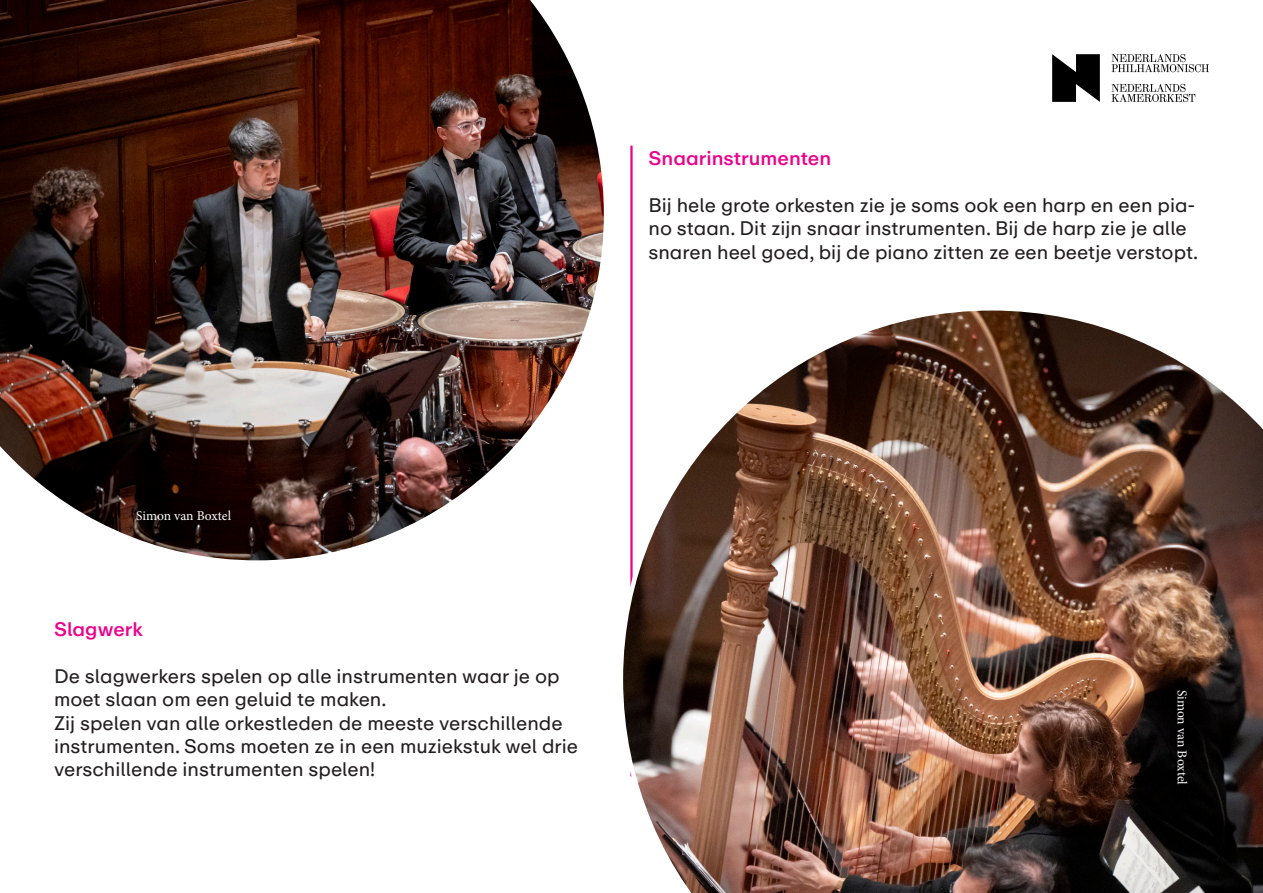
<style>
.page{position:relative;width:1263px;height:893px;background:#fff}
.page>*{position:absolute;margin:0;border:0;box-sizing:border-box;transform-origin:0 0}
.t1{font:19.5px/23.4px "ABC Repro";color:#231f20}
.t2{font:500 19.5px "ABC Repro";color:#ed028c}
.t3{font:13.5px "Minion Pro";letter-spacing:-.005em;color:#fff}
</style>
<div class="page">
<svg style="left:1052px;top:54px;width:48px;height:48px"></svg>
<svg style="left:1112px;top:54px;width:97px;height:18px"></svg>
<svg style="left:1111px;top:84px;width:84px;height:18px"></svg>
<img style="left:0;top:0;width:604px;height:560px">
<hr style="left:630px;top:146px;width:3px;height:630px;background:#ed028c">
<img style="left:623px;top:306px;width:640px;height:587px">
<p class="t2" style="left:648px;top:146px;width:184px">Snaarinstrumenten</p>
<p class="t1" style="left:648px;top:193px;width:551px">Bij hele grote orkesten zie je soms ook een harp en een pia&shy;no staan. Dit zijn snaar instrumenten. Bij de harp zie je alle snaren heel goed, bij de piano zitten ze een beetje verstopt.</p>
<p class="t3" style="left:136px;top:507px;width:96px">Simon van Boxtel</p>
<p class="t2" style="left:54px;top:616px;width:90px">Slagwerk</p>
<p class="t1" style="left:54px;top:664px;width:507px">De slagwerkers spelen op alle instrumenten waar je op</p>
<p class="t1" style="left:54px;top:688px;width:334px">moet slaan om een geluid te maken.</p>
<p class="t1" style="left:54px;top:711px;width:526px">Zij spelen van alle orkestleden de meeste verschillende instrumenten. Soms moeten ze in een muziekstuk wel drie verschillende instrumenten spelen!</p>
<p class="t3" style="left:1191px;top:690px;width:96px;rotate:90deg">Simon van Boxtel</p>
</div>
